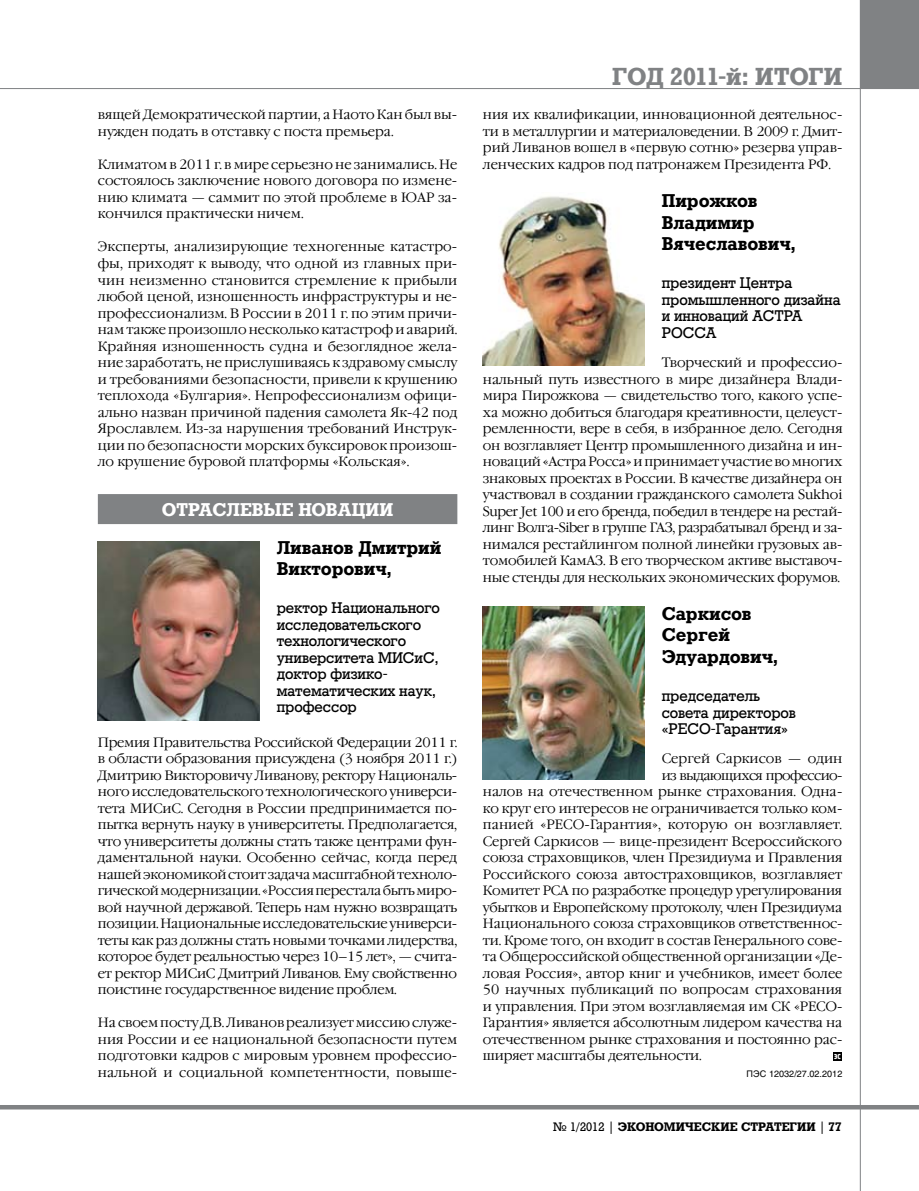
<style>
.page{position:relative;width:919px;height:1191px;background:#fff}
.page>*{position:absolute;margin:0;border:0;box-sizing:border-box;transform-origin:0 0}
.t1{font:700 24px "Rodeo";color:#808284}
.t2{font:700 18px/21.6px "Rodeo";color:#000}
.t3{font:700 18px "Rodeo";color:#fff}
.t4{font:15px/16.5px "Rodeo";color:#000}
.t5{font:300 13.5px/16.5px "Garamond C";letter-spacing:-.005em;color:#000;text-align:justify}
.t6{font:300 13.5px "Garamond C";letter-spacing:-.025em;color:#000}
.t7{font:300 13.5px "Garamond C";letter-spacing:-.045em;color:#000}
.t8{font:700 12px "Rodeo";color:#000}
.t9{font:9px "Helios";color:#000}
.t10{font:9px "Hermes C";color:#fff}
.s1{font-weight:400}
</style>
<div class="page">
<div style="left:859px;top:0;width:59px;height:89px;background:#808284"></div>
<hr style="left:0;top:88px;width:918px;height:1px;background:#808284">
<hr style="left:859px;top:0;width:1px;height:1191px;background:#808284">
<hr style="left:0;top:1105px;width:918px;height:4px;background:#808284">
<div style="left:98px;top:494px;width:359px;height:30px;background:#808284"></div>
<div style="left:833px;top:1052px;width:8px;height:8px;background:#000"></div>
<img style="left:98px;top:542px;width:162px;height:178px">
<img style="left:483px;top:196px;width:161px;height:169px">
<img style="left:483px;top:606px;width:161px;height:173px">
<p class="t5" style="left:98px;top:107px;width:361px">вящей Демократической партии, а Наото Кан был вы&shy;нужден подать в отставку с поста премьера.</p>
<p class="t5" style="left:98px;top:157px;width:361px">Климатом в 2011 г. в мире серьезно не занимались. Не состоялось заключение нового договора по измене&shy;нию климата — саммит по этой проблеме в ЮАР за&shy;кончился практически ничем.</p>
<p class="t5" style="left:98px;top:239px;width:361px">Эксперты, анализирующие техногенные катастро&shy;фы, приходят к выводу, что одной из главных при&shy;чин неизменно становится стремление к прибыли любой ценой, изношенность инфраструктуры и не&shy;профессионализм. В России в 2011 г. по этим причи&shy;нам также произошло несколько катастроф и аварий.<br>Крайняя изношенность судна и безоглядное жела&shy;ние заработать, не прислушиваясь к здравому смыслу и требованиями безопасности, привели к крушению теплохода «Булгария». Непрофессионализм офици&shy;ально назван причиной падения самолета Як-42 под Ярославлем. Из-за нарушения требований Инструк&shy;ции по безопасности морских буксировок произош&shy;ло крушение буровой платформы «Кольская».</p>
<h2 class="t3" style="left:162px;top:498px;width:233px">ОТРАСЛЕВЫЕ НОВАЦИИ</h2>
<h2 class="t2" style="left:277px;top:536px;width:166px">Ливанов Дмитрий<br>Викторович,</h2>
<p class="t4" style="left:277px;top:600px;width:165px">ректор Национального исследовательского технологического университета МИСиС, доктор физико&shy;математических наук, профессор</p>
<p class="t5" style="left:98px;top:734px;width:361px">Премия Правительства Российской Федерации 2011 г. в области образования присуждена (3 ноября 2011 г.)<br>Дмитрию Викторовичу Ливанову, ректору Националь&shy;ного исследовательского технологического универси&shy;тета МИСиС. Сегодня в России предпринимается по&shy;пытка вернуть науку в университеты. Предполагается, что университеты должны стать также центрами фун&shy;даментальной науки. Особенно сейчас, когда перед нашей экономикой стоит задача масштабной техноло&shy;гической модернизации. «Россия перестала быть миро&shy;вой научной державой. Теперь нам нужно возвращать позиции. Национальные исследовательские универси&shy;теты как раз должны стать новыми точками лидерства, которое будет реальностью через 10–15 лет», — счита&shy;ет ректор МИСиС Дмитрий Ливанов. Ему свойственно поистине государственное видение проблем.</p>
<p class="t5" style="left:98px;top:1015px;width:361px">На своем посту Д.В. Ливанов реализует миссию служе&shy;ния России и ее национальной безопасности путем подготовки кадров с мировым уровнем профессио&shy;нальной и социальной компетентности, повыше-</p>
<h1 class="t1" style="left:612px;top:62px;width:162px">год 2011-й: итоги</h1>
<p class="t5" style="left:483px;top:107px;width:361px">ния их квалификации, инновационной деятельнос&shy;ти в металлургии и материаловедении. В 2009 г. Дмит&shy;рий Ливанов вошел в «первую сотню» резерва управ&shy;ленческих кадров под патронажем Президента РФ.</p>
<h2 class="t2" style="left:661px;top:190px;width:135px">Пирожков<br>Владимир<br>Вячеславович,</h2>
<p class="t4" style="left:661px;top:275px;width:180px">президент Центра промышленного дизайна и инноваций АСТРА<br>РОССА</p>
<p class="t5" style="left:483px;top:355px;width:361px;text-indent:179px">Творческий и профессио&shy;нальный путь известного в мире дизайнера Влади&shy;мира Пирожкова — свидетельство того, какого успе&shy;ха можно добиться благодаря креативности, целеуст&shy;ремленности, вере в себя, в избранное дело. Сегодня он возглавляет Центр промышленного дизайна и ин&shy;новаций «Астра Росса» и принимает участие во многих знаковых проектах в России. В качестве дизайнера он участвовал в создании гражданского самолета Sukhoi Super Jet 100 и его бренда, победил в тендере на рестай&shy;линг Волга-Siber в группе ГАЗ, разрабатывал бренд и за&shy;нимался рестайлингом полной линейки грузовых ав&shy;томобилей КамАЗ. В его творческом активе выставоч&shy;ные стенды для нескольких экономических форумов.</p>
<h2 class="t2" style="left:661px;top:602px;width:118px">Саркисов<br>Сергей<br>Эдуардович,</h2>
<p class="t4" style="left:661px;top:687px;width:135px">председатель совета директоров «РЕСО-Гарантия»</p>
<p class="t5" style="left:661px;top:751px;width:182px">Сергей Саркисов — один</p>
<p class="t7" style="left:661px;top:767px;width:181px">из выдающихся профессио-</p>
<p class="t5" style="left:483px;top:784px;width:361px">налов на отечественном рынке страхования. Одна-</p>
<p class="t5" style="left:483px;top:800px;width:361px">ко круг его интересов не ограничивается только ком-</p>
<p class="t5" style="left:483px;top:817px;width:361px">панией «РЕСО-Гарантия», которую он возглавляет.</p>
<p class="t5" style="left:483px;top:833px;width:361px">Сергей Саркисов — вице-президент Всероссийского</p>
<p class="t5" style="left:483px;top:850px;width:361px">союза страховщиков, член Президиума и Правления</p>
<p class="t5" style="left:483px;top:866px;width:361px">Российского союза автостраховщиков, возглавляет</p>
<p class="t6" style="left:483px;top:883px;width:361px">Комитет РСА по разработке процедур урегулирования</p>
<p class="t5" style="left:483px;top:899px;width:361px">убытков и Европейскому протоколу, член Президиума</p>
<p class="t5" style="left:483px;top:916px;width:361px">Национального союза страховщиков ответственнос-</p>
<p class="t5" style="left:483px;top:932px;width:361px">ти. Кроме того, он входит в состав Генерального сове-</p>
<p class="t5" style="left:483px;top:949px;width:361px">та Общероссийской общественной организации «Де-</p>
<p class="t5" style="left:483px;top:965px;width:361px">ловая Россия», автор книг и учебников, имеет более</p>
<p class="t5" style="left:483px;top:982px;width:361px">50 научных публикаций по вопросам страхования</p>
<p class="t5" style="left:483px;top:998px;width:361px">и управления. При этом возглавляемая им СК «РЕСО-</p>
<p class="t5" style="left:483px;top:1015px;width:361px">Гарантия» является абсолютным лидером качества на</p>
<p class="t5" style="left:483px;top:1031px;width:361px">отечественном рынке страхования и постоянно рас-</p>
<p class="t5" style="left:483px;top:1048px;width:220px">ширяет масштабы деятельности.</p>
<p class="t10" style="left:834px;top:1050px;width:8px">эс</p>
<p class="t9" style="left:746px;top:1068px;width:97px">ПЭС 12032/27.02.2012</p>
<p class="t8" style="left:553px;top:1119px;width:290px"><span class="s1">№ 1/2012 |</span> ЭКОНОМИЧЕСКИЕ СТРАТЕГИИ <span class="s1">|</span> 77</p>
</div>
